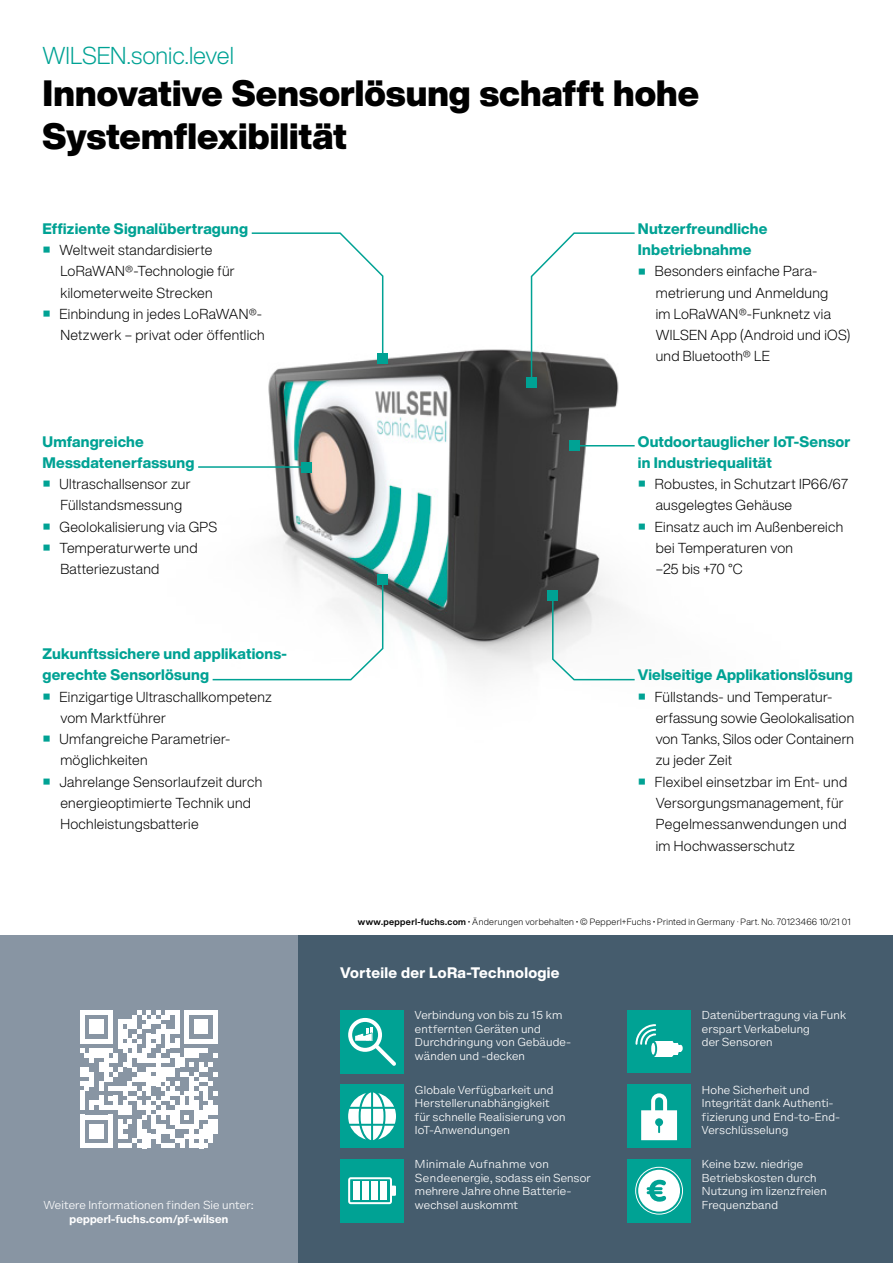
<style>
.page{position:relative;width:893px;height:1263px;background:#fff}
.page>*{position:absolute;margin:0;border:0;box-sizing:border-box;transform-origin:0 0}
.t1{font:900 36px/42.5px "Helvetica Now Display";color:#000}
.t2{font:300 24px "Helvetica Now Display";color:#00a294}
.t3{font:800 15px/21.3px "Helvetica Now Display";letter-spacing:.01em;color:#00a294}
.t4{font:800 15px "Helvetica Now Display";letter-spacing:.02em;color:#fff}
.t5{font:300 14.25px/21.3px "Helvetica Now Display";letter-spacing:.02em;color:#000}
.t6{font:300 10.5px/13.5px "Helvetica Now Micro";letter-spacing:-.055em;color:#fff}
.t7{font:700 10.5px "Helvetica Now Micro";letter-spacing:-.05em;color:#fff}
.t8{font:300 9px "Helvetica Now Display";letter-spacing:.035em;color:#000}
.s1{font-weight:700}
</style>
<div class="page">
<img style="left:268px;top:349px;width:367px;height:330px">
<div style="left:298px;top:935px;width:595px;height:328px;background:#455c6d"></div>
<div style="left:340px;top:1010px;width:64px;height:64px;background:#00a294"></div>
<svg style="left:348px;top:1018px;width:48px;height:48px"></svg>
<div style="left:628px;top:1010px;width:63px;height:63px;background:#00a294"></div>
<div style="left:653px;top:1041px;width:19px;height:15px;background:#fff"></div>
<hr style="left:673px;top:1043px;width:4px;height:12px;background:#fff">
<svg style="left:649px;top:1040px;width:8px;height:17px"></svg>
<svg style="left:679px;top:1045px;width:4px;height:7px"></svg>
<hr style="left:675px;top:1043px;width:4px;height:12px;background:#fff;border-radius:50%">
<hr style="left:670px;top:1041px;width:4px;height:15px;background:#fff;border-radius:50%">
<svg style="left:651px;top:1043px;width:4px;height:12px"></svg>
<svg style="left:635px;top:1024px;width:22px;height:22px"></svg>
<div style="left:340px;top:1084px;width:64px;height:64px;background:#00a294"></div>
<svg style="left:348px;top:1092px;width:48px;height:48px"></svg>
<div style="left:627px;top:1084px;width:64px;height:64px;background:#00a294"></div>
<svg style="left:641px;top:1093px;width:36px;height:47px"></svg>
<div style="left:627px;top:1159px;width:64px;height:63px;background:#00a294"></div>
<svg style="left:636px;top:1168px;width:46px;height:45px"></svg>
<div style="left:340px;top:1159px;width:64px;height:63px;background:#00a294"></div>
<svg style="left:348px;top:1177px;width:48px;height:27px"></svg>
<div style="left:371px;top:1181px;width:7px;height:19px;background:#fff"></div>
<div style="left:362px;top:1181px;width:7px;height:19px;background:#fff"></div>
<div style="left:353px;top:1181px;width:7px;height:19px;background:#fff"></div>
<div style="left:380px;top:1181px;width:7px;height:19px;background:#fff"></div>
<div style="left:0;top:935px;width:298px;height:328px;background:#8895a3"></div>
<svg style="left:80px;top:1010px;width:138px;height:138px"></svg>
<div style="left:213px;top:1105px;width:5px;height:10px;background:#fff"></div>
<div style="left:213px;top:1119px;width:5px;height:15px;background:#fff"></div>
<svg style="left:251px;top:232px;width:133px;height:129px"></svg>
<svg style="left:530px;top:232px;width:105px;height:152px"></svg>
<hr style="left:198px;top:466px;width:108px;height:2px;background:#00a294">
<hr style="left:574px;top:445px;width:61px;height:1px;background:#00a294">
<svg style="left:212px;top:578px;width:172px;height:103px"></svg>
<svg style="left:551px;top:594px;width:84px;height:87px"></svg>
<div style="left:301px;top:462px;width:11px;height:10px;background:#00a294"></div>
<div style="left:526px;top:377px;width:11px;height:11px;background:#00a294"></div>
<div style="left:569px;top:440px;width:10px;height:11px;background:#00a294"></div>
<div style="left:377px;top:574px;width:11px;height:11px;background:#00a294"></div>
<div style="left:547px;top:591px;width:11px;height:10px;background:#00a294"></div>
<div style="left:377px;top:353px;width:11px;height:11px;background:#00a294"></div>
<h2 class="t2" style="left:43px;top:39px;width:193px">WILSEN.sonic.level</h2>
<h1 class="t1" style="left:43px;top:72px;width:658px">Innovative Sensorlösung schafft hohe<br>Systemflexibilität</h1>
<p class="t3" style="left:43px;top:218px;width:207px">Effiziente Signalübertragung</p>
<p class="t5" style="left:60px;top:239px;width:176px;text-indent:-17px"><sup>■</sup> Weltweit standardisierte<br>LoRaWAN®-Technologie für kilometerweite Strecken</p>
<p class="t5" style="left:43px;top:303px;width:223px;text-align:right"><sup>■</sup> Einbindung in jedes LoRaWAN®-<br>Netzwerk – privat oder öffentlich</p>
<p class="t3" style="left:43px;top:431px;width:153px">Umfangreiche<br>Messdatenerfassung</p>
<p class="t5" style="left:43px;top:473px;width:149px;text-align:center"><sup>■</sup> Ultraschallsensor zur<br>Füllstandsmessung</p>
<p class="t5" style="left:43px;top:516px;width:175px"><sup>■</sup> Geolokalisierung via GPS</p>
<p class="t5" style="left:60px;top:537px;width:139px;text-indent:-17px"><sup>■</sup> Temperaturwerte und<br>Batteriezustand</p>
<p class="t3" style="left:43px;top:643px;width:246px">Zukunftssichere und applikations&shy;gerechte Sensorlösung</p>
<p class="t5" style="left:60px;top:686px;width:213px;text-indent:-17px"><sup>■</sup> Einzigartige Ultraschallkompetenz vom Marktführer</p>
<p class="t5" style="left:60px;top:728px;width:170px;text-indent:-17px"><sup>■</sup> Umfangreiche Parametrier&shy;möglichkeiten</p>
<p class="t5" style="left:60px;top:771px;width:203px;text-indent:-17px"><sup>■</sup> Jahrelange Sensorlaufzeit durch energieoptimierte Technik und<br>Hochleistungsbatterie</p>
<p class="t6" style="left:44px;top:1198px;width:212px">Weitere Informationen finden Sie unter:</p>
<p class="t7" style="left:69px;top:1211px;width:161px">pepperl-fuchs.com/pf-wilsen</p>
<p class="t3" style="left:638px;top:218px;width:131px">Nutzerfreundliche<br>Inbetriebnahme</p>
<p class="t5" style="left:656px;top:261px;width:196px;text-indent:-17px"><sup>■</sup> Besonders einfache Para&shy;metrierung und Anmeldung<br>im LoRaWAN®-Funknetz via<br>WILSEN App (Android und iOS) und Bluetooth® LE</p>
<p class="t3" style="left:638px;top:431px;width:214px">Outdoortauglicher IoT-Sensor in Industriequalität</p>
<p class="t5" style="left:656px;top:473px;width:194px;text-indent:-17px"><sup>■</sup> Robustes, in Schutzart IP66/67 ausgelegtes Gehäuse</p>
<p class="t5" style="left:656px;top:516px;width:189px;text-indent:-17px"><sup>■</sup> Einsatz auch im Außenbereich bei Temperaturen von<br>–25 bis +70 °C</p>
<p class="t3" style="left:638px;top:664px;width:216px">Vielseitige Applikationslösung</p>
<p class="t5" style="left:656px;top:686px;width:200px;text-indent:-17px"><sup>■</sup> Füllstands- und Temperatur&shy;erfassung sowie Geolokalisation von Tanks, Silos oder Containern zu jeder Zeit</p>
<p class="t5" style="left:656px;top:771px;width:193px;text-indent:-17px"><sup>■</sup> Flexibel einsetzbar im Ent- und<br>Versorgungsmanagement, für<br>Pegelmessanwendungen und im Hochwasserschutz</p>
<p class="t8" style="left:358px;top:915px;width:494px"><span class="s1">www.pepperl-fuchs.com ·</span> Änderungen vorbehalten <span class="s1">·</span> © Pepperl+Fuchs <span class="s1">·</span> Printed in Germany · Part. No. 70123466 10/21 01</p>
<p class="t4" style="left:340px;top:962px;width:221px">Vorteile der LoRa-Technologie</p>
<p class="t6" style="left:415px;top:1008px;width:158px">Verbindung von bis zu 15 km entfernten Geräten und<br>Durchdringung von Gebäude&shy;wänden und -decken</p>
<p class="t6" style="left:702px;top:1008px;width:146px">Datenübertragung via Funk erspart Verkabelung<br>der Sensoren</p>
<p class="t6" style="left:415px;top:1083px;width:153px">Globale Verfügbarkeit und<br>Herstellerunabhängigkeit für schnelle Realisierung von<br>IoT-Anwendungen</p>
<p class="t6" style="left:702px;top:1083px;width:139px">Hohe Sicherheit und<br>Integrität dank Authenti&shy;fizierung und End-to-End-<br>Verschlüsselung</p>
<p class="t6" style="left:415px;top:1157px;width:178px">Minimale Aufnahme von<br>Sendeenergie, sodass ein Sensor mehrere Jahre ohne Batterie&shy;wechsel auskommt</p>
<p class="t6" style="left:702px;top:1157px;width:127px">Keine bzw. niedrige<br>Betriebskosten durch<br>Nutzung im lizenzfreien<br>Frequenzband</p>
</div>
